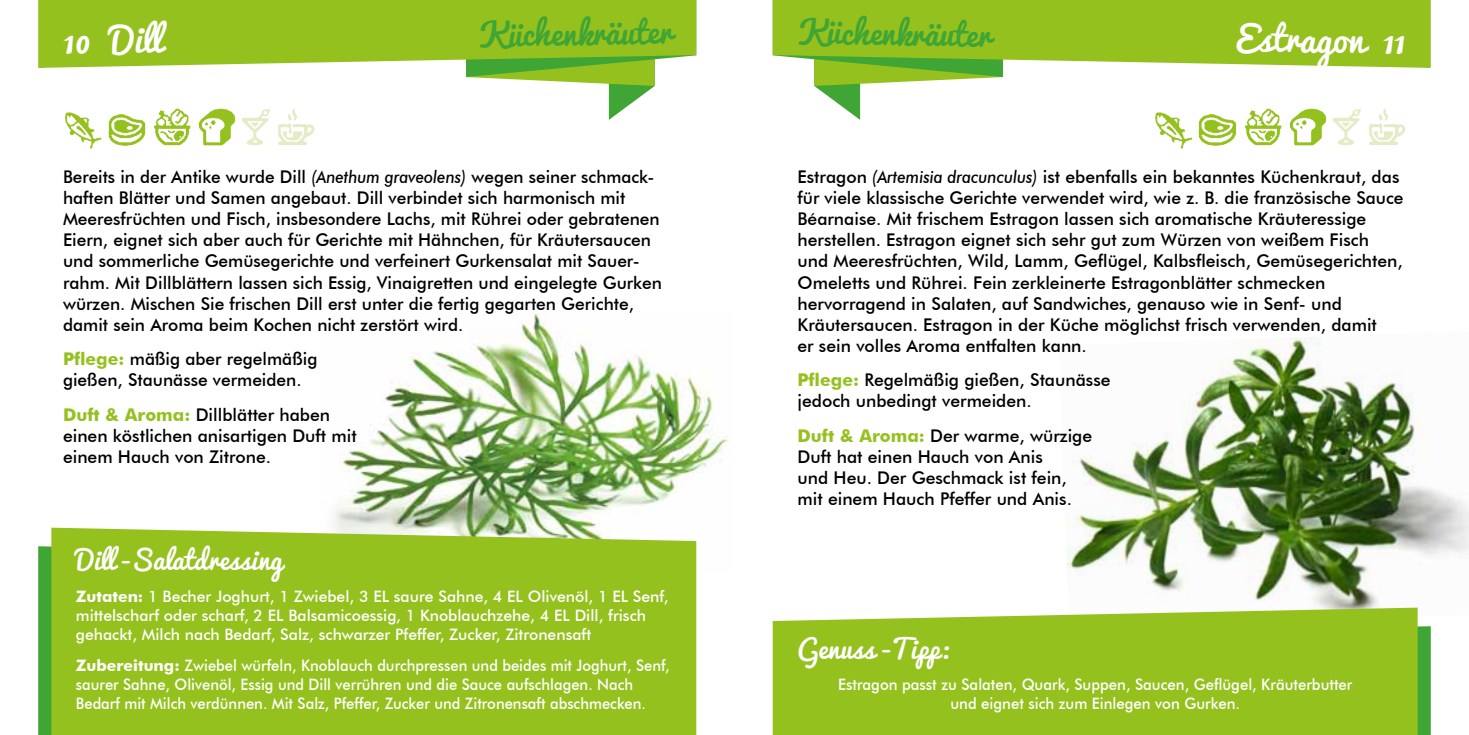
<style>
.page{position:relative;width:1469px;height:735px;background:#fff}
.page>*{position:absolute;margin:0;border:0;box-sizing:border-box;transform-origin:0 0}
.t1{font:35px "Pacifico";color:#fff}
.t2{font:31.5px "Pacifico";color:#3fa535}
.t3{font:26.25px "Pacifico";color:#fff}
.t4{font:500 17.5px/21px "Futura BT";color:#000}
.t5{font:500 15.75px/18.9px "Futura BT";color:#fff;scale:.94 1}
.t6{font:500 15.75px/18.9px "Futura BT";color:#fff}
.t7{font:500 15.75px/18.9px "Futura BT";color:#fff;text-align:center;scale:.95 1}
.s1{font-style:italic}
.s2{font-weight:700;color:#95c11f}
.s3{font-weight:700}
</style>
<div class="page">
<img style="left:333px;top:312px;width:399px;height:259px">
<img style="left:1065px;top:337px;width:403px;height:291px">
<svg style="left:466px;top:68px;width:189px;height:52px"></svg>
<svg style="left:38px;top:0;width:658px;height:68px;background:#97c32b"></svg>
<img style="left:241px;top:109px;width:29px;height:36px">
<img style="left:198px;top:108px;width:38px;height:38px">
<img style="left:65px;top:112px;width:37px;height:37px">
<img style="left:108px;top:114px;width:38px;height:32px">
<img style="left:154px;top:108px;width:37px;height:38px">
<img style="left:278px;top:108px;width:37px;height:37px">
<svg style="left:38px;top:546px;width:13px;height:188px;background:#42a638"></svg>
<div style="left:51px;top:527px;width:645px;height:207px;background:#95c11f"></div>
<svg style="left:814px;top:68px;width:188px;height:52px"></svg>
<svg style="left:772px;top:0;width:658px;height:68px;background:#97c32b"></svg>
<img style="left:1332px;top:109px;width:29px;height:36px">
<img style="left:1289px;top:108px;width:37px;height:38px">
<img style="left:1155px;top:112px;width:38px;height:37px">
<img style="left:1198px;top:114px;width:39px;height:32px">
<img style="left:1245px;top:108px;width:37px;height:38px">
<img style="left:1369px;top:108px;width:37px;height:37px">
<svg style="left:1417px;top:626px;width:13px;height:108px"></svg>
<div style="left:772px;top:607px;width:645px;height:127px;background:#95c11f"></div>
<h1 class="t1" style="left:63px;top:10px;width:99px;rotate:-1deg">10 Dill</h1>
<h2 class="t2" style="left:477px;top:7px;width:195px;rotate:-1deg">Küchenkräuter</h2>
<p class="t4" style="left:63px;top:166px;width:600px">Bereits in der Antike wurde Dill <span class="s1">(Anethum graveolens)</span> wegen seiner schmack&shy;haften Blätter und Samen angebaut. Dill verbindet sich harmonisch mit Meeresfrüchten und Fisch, insbesondere Lachs, mit Rührei oder gebratenen Eiern, eignet sich aber auch für Gerichte mit Hähnchen, für Kräutersaucen und sommerliche Gemüsegerichte und verfeinert Gurkensalat mit Sauer&shy;rahm. Mit Dillblättern lassen sich Essig, Vinaigretten und eingelegte Gurken würzen. Mischen Sie frischen Dill erst unter die fertig gegarten Gerichte, damit sein Aroma beim Kochen nicht zerstört wird.</p>
<p class="t4" style="left:63px;top:348px;width:256px"><span class="s2">Pflege:</span> mäßig aber regelmäßig gießen, Staunässe vermeiden.</p>
<p class="t4" style="left:63px;top:404px;width:295px"><span class="s2">Duft &amp; Aroma:</span> Dillblätter haben einen köstlichen anisartigen Duft mit einem Hauch von Zitrone.</p>
<h3 class="t3" style="left:76px;top:536px;width:209px">Dill -Salatdressing</h3>
<p class="t6" style="left:76px;top:586px;width:594px"><span class="s3">Zutaten:</span> 1 Becher Joghurt, 1 Zwiebel, 3 EL saure Sahne, 4 EL Olivenöl, 1 EL Senf, mittelscharf oder scharf, 2 EL Balsamicoessig, 1 Knoblauchzehe, 4 EL Dill, frisch gehackt, Milch nach Bedarf, Salz, schwarzer Pfeffer, Zucker, Zitronensaft</p>
<p class="t5" style="left:76px;top:655px;width:633px"><span class="s3">Zubereitung:</span> Zwiebel würfeln, Knoblauch durchpressen und beides mit Joghurt, Senf, saurer Sahne, Olivenöl, Essig und Dill verrühren und die Sauce aufschlagen. Nach<br>Bedarf mit Milch verdünnen. Mit Salz, Pfeffer, Zucker und Zitronensaft abschmecken.</p>
<h2 class="t2" style="left:797px;top:4px;width:195px;rotate:1deg">Küchenkräuter</h2>
<h1 class="t1" style="left:1236px;top:7px;width:171px;rotate:1deg">Estragon 11</h1>
<p class="t4" style="left:797px;top:166px;width:607px">Estragon <span class="s1">(Artemisia dracunculus)</span> ist ebenfalls ein bekanntes Küchenkraut, das für viele klassische Gerichte verwendet wird, wie z. B. die französische Sauce Béarnaise. Mit frischem Estragon lassen sich aromatische Kräuteressige herstellen. Estragon eignet sich sehr gut zum Würzen von weißem Fisch und Meeresfrüchten, Wild, Lamm, Geflügel, Kalbsfleisch, Gemüsegerichten, Omeletts und Rührei. Fein zerkleinerte Estragonblätter schmecken hervorragend in Salaten, auf Sandwiches, genauso wie in Senf- und Kräutersaucen. Estragon in der Küche möglichst frisch verwenden, damit<br>er sein volles Aroma entfalten kann.</p>
<p class="t4" style="left:797px;top:369px;width:314px"><span class="s2">Pflege:</span> Regelmäßig gießen, Staunässe jedoch unbedingt vermeiden.</p>
<p class="t4" style="left:797px;top:425px;width:296px"><span class="s2">Duft &amp; Aroma:</span> Der warme, würzige<br>Duft hat einen Hauch von Anis<br>und Heu. Der Geschmack ist fein, mit einem Hauch Pfeffer und Anis.</p>
<h3 class="t3" style="left:797px;top:624px;width:153px">Genuss -Tipp:</h3>
<p class="t7" style="left:838px;top:674px;width:542px">Estragon passt zu Salaten, Quark, Suppen, Saucen, Geflügel, Kräuterbutter und eignet sich zum Einlegen von Gurken.</p>
</div>
